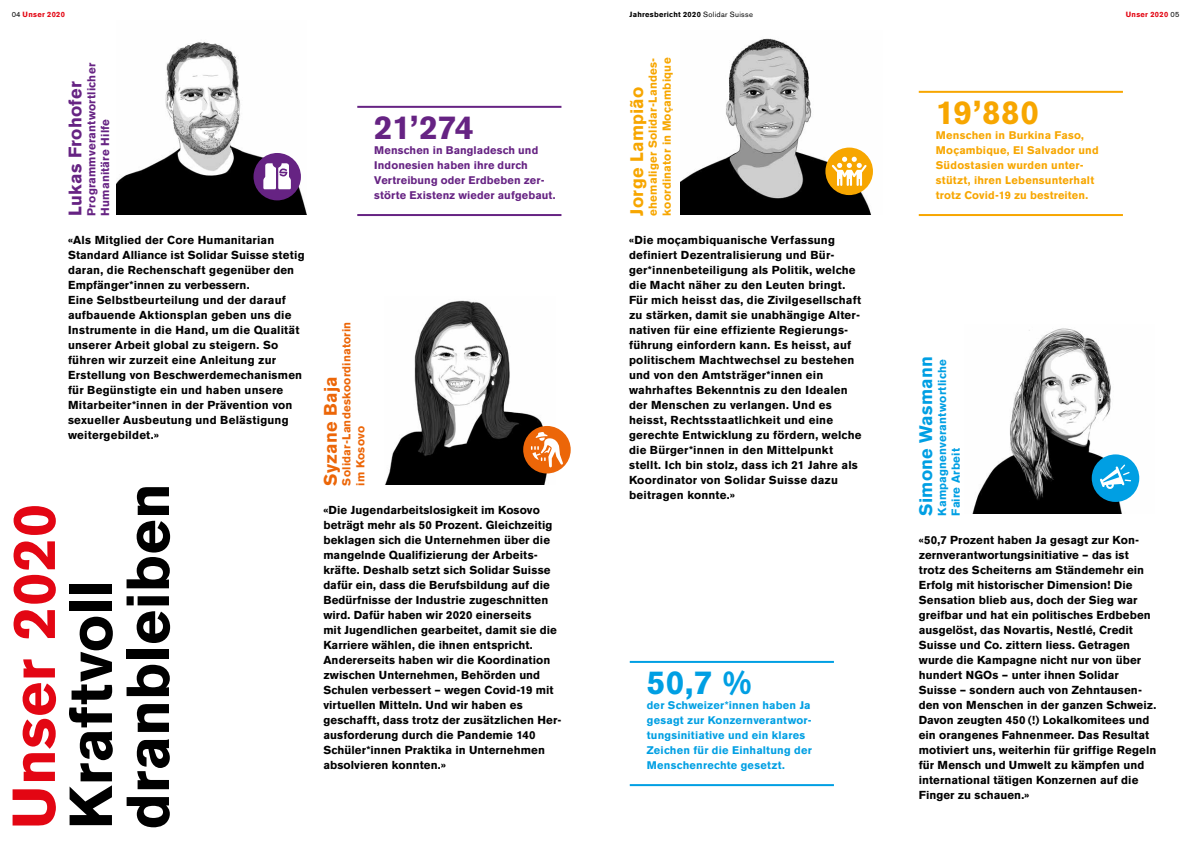
<style>
.page{position:relative;width:1191px;height:842px;background:#fff}
.page>*{position:absolute;margin:0;border:0;box-sizing:border-box;transform-origin:0 0}
.t1{font:700 60px/57px "Akzidenz Grotesk BE";color:#000}
.t2{font:700 60px "Akzidenz Grotesk BE";letter-spacing:.005em;color:#e30613}
.t3{font:700 33px "Akzidenz Grotesk BE";color:#662383}
.t4{font:700 33px "Akzidenz Grotesk BE";color:#f7a600}
.t5{font:700 33px "Akzidenz Grotesk BE";color:#009fe3}
.t6{font:700 18px "Akzidenz Grotesk BE";letter-spacing:.015em;color:#662383}
.t7{font:700 18px "Akzidenz Grotesk BE";letter-spacing:.01em;color:#009fe3}
.t8{font:700 18px "Akzidenz Grotesk BE";letter-spacing:.015em;color:#f7a600}
.t9{font:700 18px "Akzidenz Grotesk BE";letter-spacing:.01em;color:#ec6608}
.t10{font:700 11.5px/15px "Akzidenz Grotesk BE";letter-spacing:.01em;color:#000}
.t11{font:700 11.5px/13.8px "Akzidenz Grotesk BE";letter-spacing:.02em;color:#f7a600}
.t12{font:700 11.5px/13.8px "Akzidenz Grotesk BE";letter-spacing:.015em;color:#662383}
.t13{font:700 11.5px/13.8px "Akzidenz Grotesk BE";letter-spacing:.015em;color:#ec6608}
.t14{font:700 11.5px/13.8px "Akzidenz Grotesk BE";letter-spacing:.015em;color:#009fe3}
.t15{font:700 11px/15px "Akzidenz Grotesk BE";letter-spacing:.02em;color:#009fe3}
.t16{font:700 11px/15px "Akzidenz Grotesk BE";letter-spacing:.02em;color:#f7a600}
.t17{font:700 11px/15px "Akzidenz Grotesk BE";letter-spacing:.01em;color:#662383}
.t18{font:700 7.5px "Akzidenz Grotesk BE";letter-spacing:.04em;color:#000}
.t19{font:700 7.5px "Akzidenz Grotesk BE";letter-spacing:.04em;color:#e30613}
.s1{font-weight:400;color:#000}
.s2{font-weight:400}
</style>
<div class="page">
<hr style="left:357px;top:106px;width:204px;height:2px;background:#662383">
<hr style="left:357px;top:214px;width:204px;height:2px;background:#662383">
<hr style="left:918px;top:91px;width:205px;height:2px;background:#f7a600">
<hr style="left:918px;top:214px;width:205px;height:2px;background:#f7a600">
<hr style="left:630px;top:661px;width:204px;height:2px;background:#009fe3">
<hr style="left:630px;top:784px;width:204px;height:2px;background:#009fe3">
<img style="left:680px;top:38px;width:193px;height:176px">
<div style="left:825px;top:147px;width:48px;height:48px;background:#f7a600;border-radius:50%"></div>
<svg style="left:832px;top:157px;width:34px;height:29px"></svg>
<img style="left:385px;top:300px;width:171px;height:184px">
<div style="left:523px;top:426px;width:48px;height:48px;background:#ec6608;border-radius:50%"></div>
<svg style="left:531px;top:432px;width:32px;height:35px"></svg>
<img style="left:117px;top:42px;width:189px;height:172px">
<div style="left:253px;top:153px;width:48px;height:48px;background:#662383;border-radius:50%"></div>
<svg style="left:263px;top:163px;width:28px;height:26px"></svg>
<img style="left:972px;top:328px;width:168px;height:186px">
<div style="left:1091px;top:454px;width:48px;height:48px;background:#009fe3;border-radius:50%"></div>
<svg style="left:1100px;top:464px;width:31px;height:25px"></svg>
<p class="t19" style="left:12px;top:10px;width:55px"><span class="s1">04</span> Unser 2020</p>
<p class="t12" style="left:85px;top:216px;width:154px;rotate:-90deg">Programmverantwortlicher<br>Humanitäre Hilfe</p>
<h3 class="t6" style="left:65px;top:216px;width:136px;rotate:-90deg">Lukas Frohofer</h3>
<p class="t10" style="left:68px;top:233px;width:238px">«Als Mitglied der Core Humanitarian Standard Alliance ist Solidar Suisse stetig daran, die Rechenschaft gegenüber den Empfänger*innen zu verbessern.<br>Eine Selbstbeurteilung und der darauf aufbauende Aktionsplan geben uns die Instrumente in die Hand, um die Qualität unserer Arbeit global zu steigern. So führen wir zurzeit eine Anleitung zur Erstellung von Beschwerdemechanismen für Begünstigte ein und haben unsere Mitarbeiter*innen in der Prävention von sexueller Ausbeutung und Belästigung weitergebildet.»</p>
<h1 class="t2" style="left:-1px;top:829px;width:327px;rotate:-90deg">Unser 2020</h1>
<h1 class="t1" style="left:63px;top:829px;width:348px;rotate:-90deg">Kraftvoll dranbleiben</h1>
<h2 class="t3" style="left:374px;top:108px;width:101px">21’274</h2>
<p class="t17" style="left:374px;top:143px;width:183px">Menschen in Bangladesch und<br>Indonesien haben ihre durch<br>Vertreibung oder Erdbeben zer&shy;störte Existenz wieder aufgebaut.</p>
<p class="t13" style="left:340px;top:485px;width:165px;rotate:-90deg">Solidar-Landeskoordinatorin im Kosovo</p>
<h3 class="t9" style="left:320px;top:485px;width:111px;rotate:-90deg">Syzane Baja</h3>
<p class="t10" style="left:323px;top:503px;width:240px">«Die Jugendarbeitslosigkeit im Kosovo beträgt mehr als 50 Prozent. Gleichzeitig beklagen sich die Unternehmen über die mangelnde Qualifizierung der Arbeits&shy;kräfte. Deshalb setzt sich Solidar Suisse dafür ein, dass die Berufsbildung auf die Bedürfnisse der Industrie zugeschnitten wird. Dafür haben wir 2020 einerseits<br>mit Jugendlichen gearbeitet, damit sie die Karriere wählen, die ihnen entspricht.<br>Andererseits haben wir die Koordination zwischen Unternehmen, Behörden und Schulen verbessert – wegen Covid-19 mit virtuellen Mitteln. Und wir haben es geschafft, dass trotz der zusätzlichen Her&shy;ausforderung durch die Pandemie 140<br>Schüler*innen Praktika in Unternehmen absolvieren konnten.»</p>
<p class="t18" style="left:629px;top:10px;width:125px">Jahresbericht 2020 <span class="s2">Solidar Suisse</span></p>
<p class="t11" style="left:646px;top:216px;width:159px;rotate:-90deg">ehemaliger Solidar-Landes&shy;koordinator in Moçambique</p>
<h3 class="t8" style="left:626px;top:216px;width:130px;rotate:-90deg">Jorge Lampião</h3>
<p class="t10" style="left:629px;top:233px;width:234px">«Die moçambiquanische Verfassung definiert Dezentralisierung und Bür&shy;ger*innenbeteiligung als Politik, welche die Macht näher zu den Leuten bringt.<br>Für mich heisst das, die Zivilgesellschaft zu stärken, damit sie unabhängige Alter&shy;nativen für eine effiziente Regierungs&shy;führung einfordern kann. Es heisst, auf politischem Machtwechsel zu bestehen und von den Amtsträger*innen ein wahrhaftes Bekenntnis zu den Idealen der Menschen zu verlangen. Und es heisst, Rechtsstaatlichkeit und eine gerechte Entwicklung zu fördern, welche die Bürger*innen in den Mittelpunkt stellt. Ich bin stolz, dass ich 21 Jahre als Koordinator von Solidar Suisse dazu beitragen konnte.»</p>
<h2 class="t5" style="left:647px;top:663px;width:106px">50,7 %</h2>
<p class="t15" style="left:647px;top:698px;width:167px">der Schweizer*innen haben Ja gesagt zur Konzernverantwor&shy;tungsinitiative und ein klares<br>Zeichen für die Einhaltung der<br>Menschenrechte gesetzt.</p>
<p class="t19" style="left:1125px;top:10px;width:55px">Unser 2020 <span class="s1">05</span></p>
<h2 class="t4" style="left:935px;top:93px;width:105px">19’880</h2>
<p class="t16" style="left:935px;top:128px;width:164px">Menschen in Burkina Faso,<br>Moçambique, El Salvador und<br>Südostasien wurden unter&shy;stützt, ihren Lebensunterhalt trotz Covid-19 zu bestreiten.</p>
<h3 class="t7" style="left:915px;top:516px;width:161px;rotate:-90deg">Simone Wasmann</h3>
<p class="t14" style="left:935px;top:516px;width:158px;rotate:-90deg">Kampagnenverantwortliche<br>Faire Arbeit</p>
<p class="t10" style="left:918px;top:533px;width:239px">«50,7 Prozent haben Ja gesagt zur Kon&shy;zernverantwortungsinitiative – das ist trotz des Scheiterns am Ständemehr ein Erfolg mit historischer Dimension! Die Sensation blieb aus, doch der Sieg war greifbar und hat ein politisches Erdbeben ausgelöst, das Novartis, Nestlé, Credit Suisse und Co. zittern liess. Getragen wurde die Kampagne nicht nur von über hundert NGOs – unter ihnen Solidar Suisse – sondern auch von Zehntausen&shy;den von Menschen in der ganzen Schweiz.<br>Davon zeugten 450 (!) Lokalkomitees und ein orangenes Fahnenmeer. Das Resultat motiviert uns, weiterhin für griffige Regeln für Mensch und Umwelt zu kämpfen und international tätigen Konzernen auf die Finger zu schauen.»</p>
</div>
